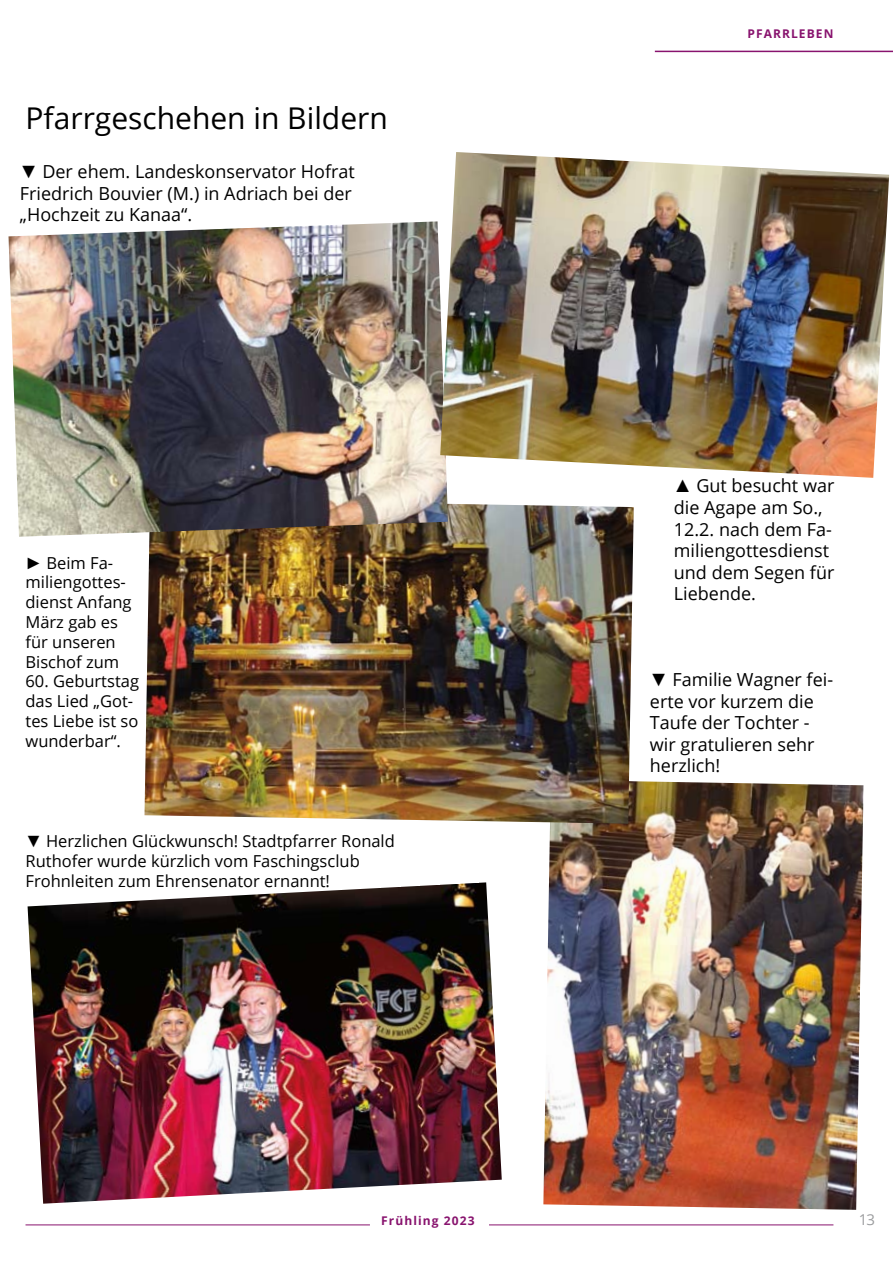
<style>
.page{position:relative;width:893px;height:1263px;background:#fff}
.page>*{position:absolute;margin:0;border:0;box-sizing:border-box;transform-origin:0 0}
.t1{font:30px "Open Sans";color:#000}
.t2{font:18px/21.6px "Open Sans";color:#000}
.t3{font:16.5px/19.8px "Open Sans";color:#000}
.t4{font:15px "Open Sans";color:#9c9d9f}
.t5{font:700 12px "Open Sans";letter-spacing:.09em;color:#88136e}
.s1{font-family:"Arial"}
</style>
<div class="page">
<hr style="left:26px;top:1224px;width:344px;height:1px;background:#88136e">
<hr style="left:489px;top:1224px;width:344px;height:1px;background:#88136e">
<img style="left:543px;top:781px;width:321px;height:429px">
<hr style="left:655px;top:51px;width:238px;height:1px;background:#88136e">
<img style="left:144px;top:503px;width:490px;height:321px">
<img style="left:9px;top:221px;width:439px;height:316px">
<img style="left:28px;top:882px;width:474px;height:322px">
<img style="left:440px;top:152px;width:449px;height:326px">
<h1 class="t1" style="left:26px;top:98px;width:364px">Pfarrgeschehen in Bildern</h1>
<p class="t2" style="left:20px;top:160px;width:336px"><span class="s1">▼</span> Der ehem. Landeskonservator Hofrat<br>Friedrich Bouvier (M.) in Adriach bei der „Hochzeit zu Kanaa“.</p>
<p class="t3" style="left:26px;top:552px;width:108px"><span class="s1">►</span> Beim Fa&shy;miliengottes&shy;dienst Anfang<br>März gab es für unseren<br>Bischof zum</p>
<p class="t3" style="left:26px;top:671px;width:115px">60. Geburtstag das Lied „Got&shy;tes Liebe ist so wunderbar“.</p>
<p class="t3" style="left:26px;top:831px;width:371px"><span class="s1">▼</span> Herzlichen Glückwunsch! Stadtpfarrer Ronald<br>Ruthofer wurde kürzlich vom Faschingsclub<br>Frohnleiten zum Ehrensenator ernannt!</p>
<p class="t5" style="left:747px;top:25px;width:10px">PFARR</p>
<p class="t5" style="left:791px;top:25px;width:44px">LEBEN</p>
<p class="t2" style="left:674px;top:475px;width:162px"><span class="s1">▲</span> Gut besucht war die Agape am So.,<br>12.2. nach dem Fa&shy;miliengottesdienst und dem Segen für<br>Liebende.</p>
<p class="t2" style="left:650px;top:668px;width:185px"><span class="s1">▼</span> Familie Wagner fei&shy;erte vor kurzem die<br>Taufe der Tochter - wir gratulieren sehr herzlich!</p>
<p class="t5" style="left:381px;top:1212px;width:95px">FRÜHLING 2023</p>
<p class="t4" style="left:859px;top:1209px;width:18px">13</p>
</div>
